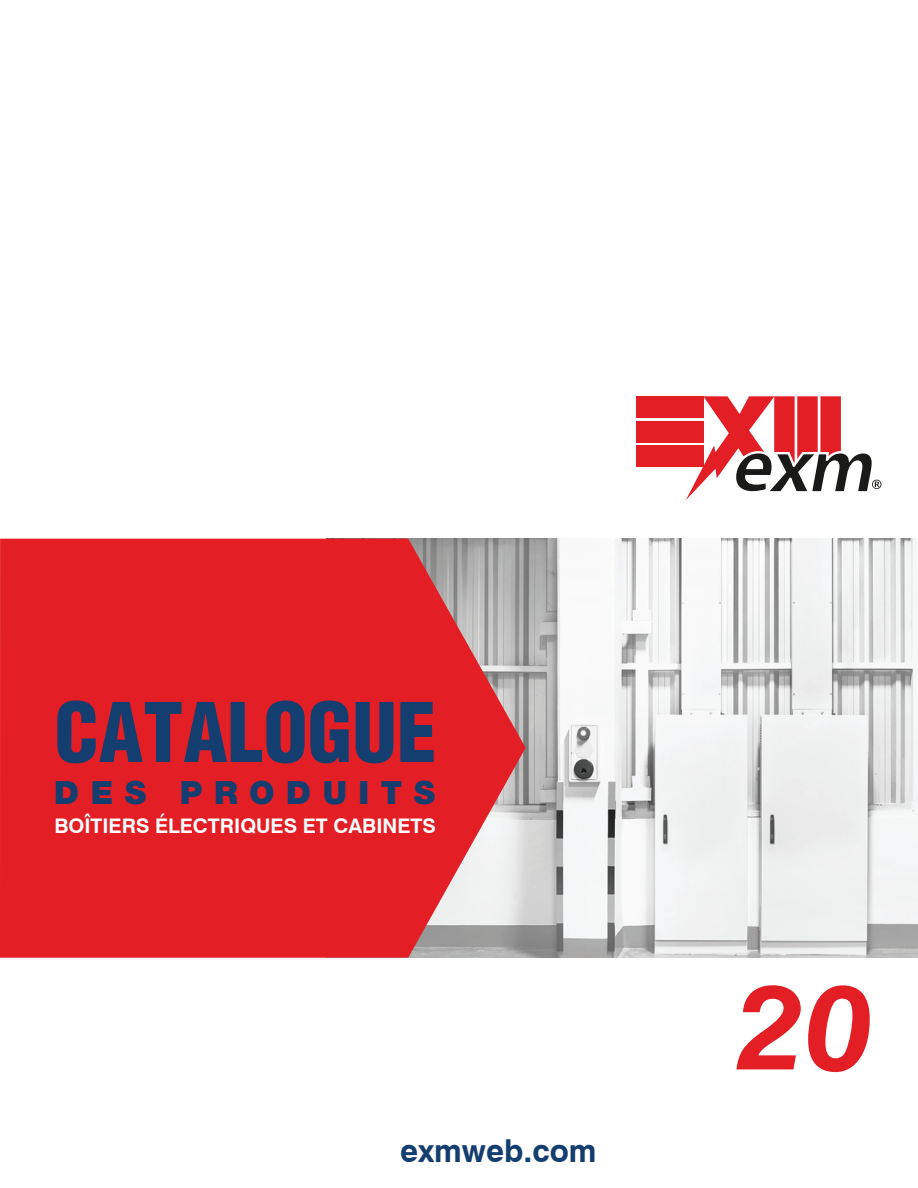
<style>
.page{position:relative;width:918px;height:1188px;background:#fff}
.page>*{position:absolute;margin:0;border:0;box-sizing:border-box;transform-origin:0 0}
.t1{font:italic 700 120px "Swiss 721 BT";color:#e31e25}
.t2{font:900 condensed 79.95px "Helvetica LT Std";color:#143e6f}
.t3{font:900 32.1px "Helvetica Neue LT Std";letter-spacing:.36em;color:#143e6f}
.t4{font:700 31.5px "Swiss 721 BT";color:#143e6f}
.t5{font:700 20.1px "Swiss 721 BT";color:#fff}
</style>
<div class="page">
<div style="left:637px;top:396px;width:67px;height:22px;background:#e31e25"></div>
<div style="left:637px;top:421px;width:67px;height:22px;background:#e31e25"></div>
<div style="left:637px;top:446px;width:67px;height:21px;background:#e31e25"></div>
<svg style="left:686px;top:396px;width:195px;height:104px"></svg>
<img style="left:526px;top:539px;width:392px;height:419px">
<svg style="left:0;top:539px;width:526px;height:419px;background:#de3036"></svg>
<h2 class="t2" style="left:54px;top:682px;width:384px">CATALOGUE</h2>
<h3 class="t3" style="left:54px;top:773px;width:382px">DES PRODUITS</h3>
<p class="t5" style="left:54px;top:814px;width:383px">BOÎTIERS ÉLECTRIQUES ET CABINETS</p>
<h3 class="t4" style="left:400px;top:1132px;width:198px">exmweb.com</h3>
<h1 class="t1" style="left:737px;top:954px;width:138px">20</h1>
</div>
